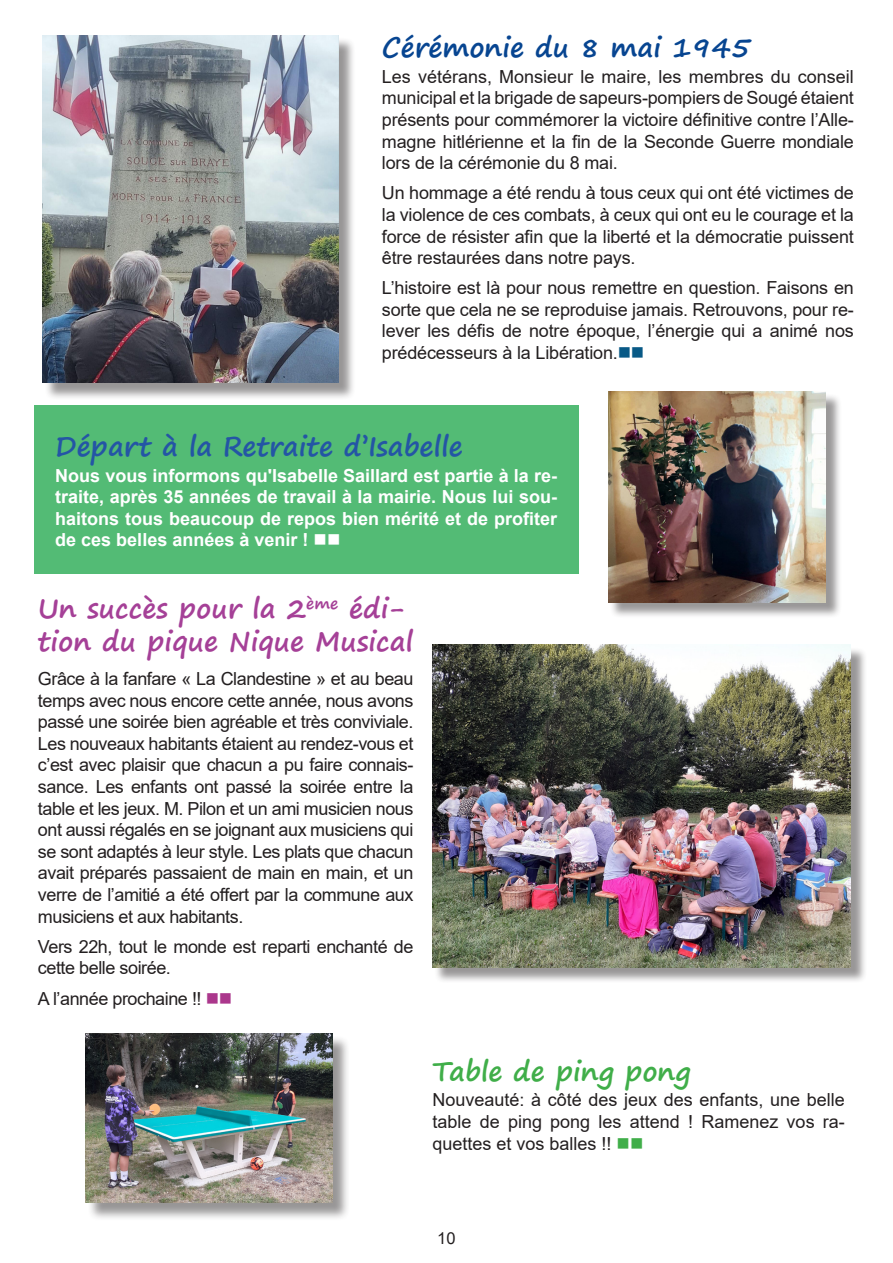
<style>
.page{position:relative;width:893px;height:1263px;background:#fff}
.page>*{position:absolute;margin:0;border:0;box-sizing:border-box;transform-origin:0 0}
.t1{font:700 27px/32.4px "Segoe Print";color:#a54097}
.t2{font:700 27px "Segoe Print";color:#2455a5}
.t3{font:700 27px "Segoe Print";color:#074591}
.t4{font:700 27px "Segoe Print";color:#40ae49}
.t5{font:18px/21.6px "Arial";letter-spacing:-.01em;color:#231f20;text-align:justify}
.t6{font:700 18px/21.6px "Arial";color:#fff;text-align:justify}
.t7{font:16.5px "Arial";color:#231f20}
.s1{color:#085986}
.s2{color:#ab378c}
.s3{color:#40ae49}
</style>
<div class="page">
<div style="left:34px;top:405px;width:544px;height:169px;background:#53bb75"></div>
<div style="left:610px;top:393px;width:232px;height:226px;background:#231f20;opacity:.46"></div>
<img style="left:608px;top:392px;width:218px;height:210px">
<div style="left:44px;top:37px;width:311px;height:363px;background:#231f20;opacity:.47"></div>
<img style="left:42px;top:35px;width:296px;height:347px">
<div style="left:435px;top:647px;width:432px;height:337px;background:#231f20;opacity:.47"></div>
<img style="left:432px;top:645px;width:418px;height:322px">
<div style="left:88px;top:1035px;width:263px;height:186px;background:#231f20;opacity:.47"></div>
<img style="left:85px;top:1033px;width:247px;height:169px">
<p class="t3" style="left:382px;top:23px;width:370px">Cérémonie du 8 mai 1945</p>
<p class="t5" style="left:382px;top:66px;width:473px">Les vétérans, Monsieur le maire, les membres du conseil municipal et la brigade de sapeurs-pompiers de Sougé étaient présents pour commémorer la victoire définitive contre l’Alle&shy;magne hitlérienne et la fin de la Seconde Guerre mondiale lors de la cérémonie du 8 mai.</p>
<p class="t5" style="left:382px;top:182px;width:473px">Un hommage a été rendu à tous ceux qui ont été victimes de la violence de ces combats, à ceux qui ont eu le courage et la force de résister afin que la liberté et la démocratie puissent être restaurées dans notre pays.</p>
<p class="t5" style="left:382px;top:277px;width:473px">L’histoire est là pour nous remettre en question. Faisons en sorte que cela ne se reproduise jamais. Retrouvons, pour re&shy;lever les défis de notre époque, l’énergie qui a animé nos prédécesseurs à la Libération.<span class="s1">■■</span></p>
<p class="t2" style="left:55px;top:421px;width:409px">Départ à la Retraite d’Isabelle</p>
<p class="t6" style="left:55px;top:465px;width:503px">Nous vous informons qu'Isabelle Saillard est partie à la re&shy;traite, après 35 années de travail à la mairie. Nous lui sou&shy;haitons tous beaucoup de repos bien mérité et de profiter de ces belles années à venir ! ■■</p>
<p class="t1" style="left:38px;top:592px;width:377px">Un succès pour la 2<sup>ème</sup> édi&shy;tion du pique Nique Musical</p>
<p class="t5" style="left:38px;top:668px;width:377px">Grâce à la fanfare « La Clandestine » et au beau temps avec nous encore cette année, nous avons passé une soirée bien agréable et très conviviale.<br>Les nouveaux habitants étaient au rendez-vous et c’est avec plaisir que chacun a pu faire connais&shy;sance. Les enfants ont passé la soirée entre la table et les jeux. M. Pilon et un ami musicien nous ont aussi régalés en se joignant aux musiciens qui se sont adaptés à leur style. Les plats que chacun avait préparés passaient de main en main, et un verre de l’amitié a été offert par la commune aux musiciens et aux habitants.</p>
<p class="t5" style="left:38px;top:935px;width:377px">Vers 22h, tout le monde est reparti enchanté de cette belle soirée.</p>
<p class="t5" style="left:38px;top:987px;width:196px">A l’année prochaine !! <span class="s2">■■</span></p>
<p class="t4" style="left:432px;top:1046px;width:260px">Table de ping pong</p>
<p class="t5" style="left:432px;top:1089px;width:414px">Nouveauté: à côté des jeux des enfants, une belle table de ping pong les attend ! Ramenez vos ra&shy;quettes et vos balles !! <span class="s3">■■</span></p>
<p class="t7" style="left:437px;top:1227px;width:20px">10</p>
</div>
